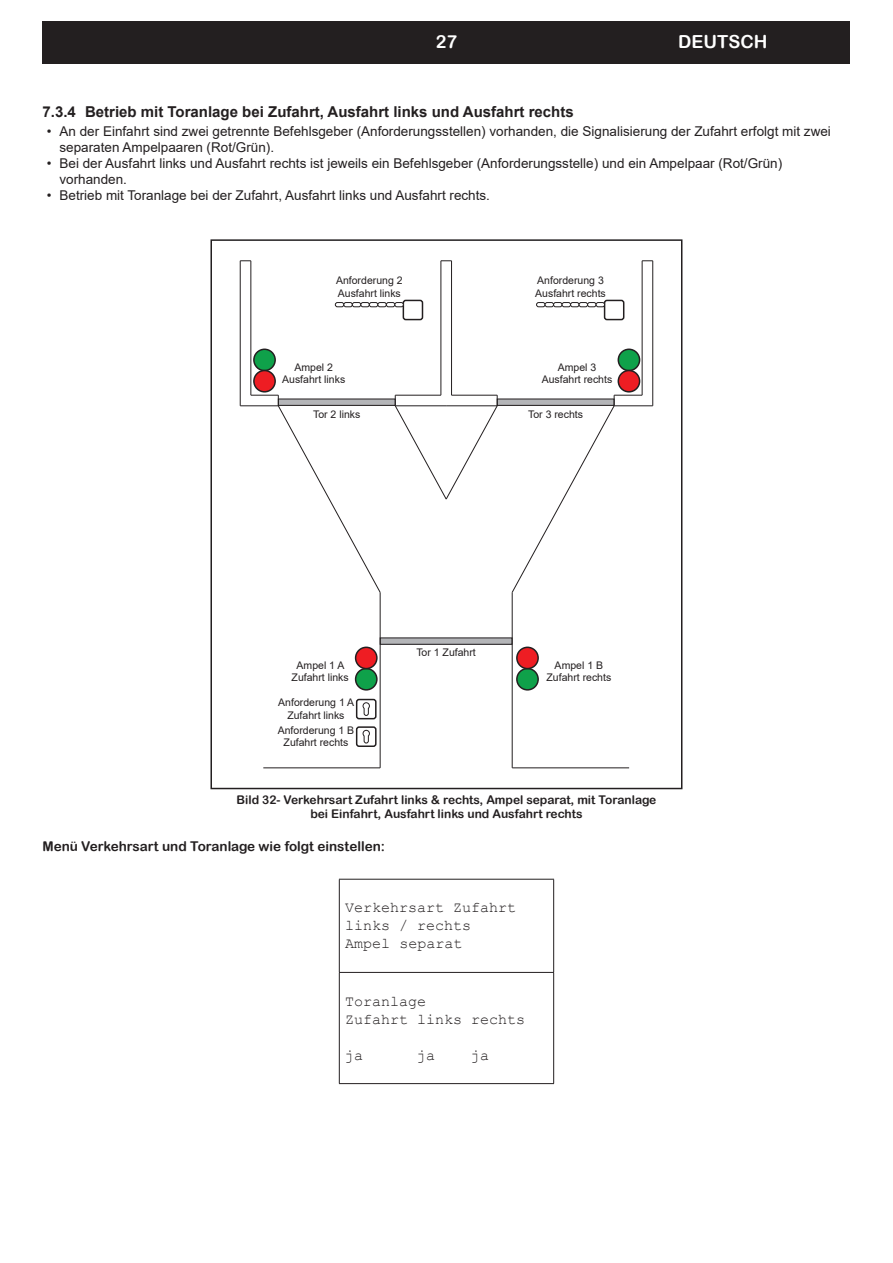
<style>
.page{position:relative;width:893px;height:1263px;background:#fff}
.page>*{position:absolute;margin:0;border:0;box-sizing:border-box;transform-origin:0 0}
.t1{font:18px "Arial Rounded MT Bold";color:#fff}
.t2{font:15px/18px "Courier New";color:#231f20}
.t3{font:700 15px "Arial";color:#231f20}
.t4{font:13.5px/16.2px "Arial";color:#231f20}
.t5{font:13.5px "Arial Rounded MT Bold";color:#231f20}
.t6{font:12px/14.4px "Arial Rounded MT Bold";color:#231f20;text-align:center}
.t7{font:10.5px/12.6px "Arial";color:#231f20;text-align:center}
</style>
<div class="page">
<div style="left:43px;top:21px;width:807px;height:43px;background:#231f20"></div>
<div style="left:278px;top:399px;width:117px;height:6px;background:#b4b5b8"></div>
<div style="left:278px;top:399px;width:118px;height:7px;border:1px solid #231f20"></div>
<div style="left:497px;top:399px;width:117px;height:6px;background:#b4b5b8"></div>
<div style="left:497px;top:399px;width:117px;height:7px;border:1px solid #231f20"></div>
<div style="left:380px;top:638px;width:132px;height:6px;background:#b4b5b8"></div>
<div style="left:380px;top:637px;width:132px;height:8px;border:1px solid #231f20"></div>
<hr style="left:380px;top:592px;width:1px;height:176px;background:#231f20">
<hr style="left:512px;top:592px;width:1px;height:176px;background:#231f20">
<hr style="left:240px;top:405px;width:38px;height:1px;background:#231f20">
<hr style="left:614px;top:405px;width:39px;height:1px;background:#231f20">
<hr style="left:240px;top:261px;width:1px;height:145px;background:#231f20">
<hr style="left:652px;top:261px;width:1px;height:145px;background:#231f20">
<hr style="left:263px;top:767px;width:117px;height:1px;background:#231f20">
<hr style="left:512px;top:767px;width:117px;height:1px;background:#231f20">
<div style="left:254px;top:349px;width:21px;height:22px;background:#0fa14a;border-radius:50%"></div>
<div style="left:253px;top:348px;width:23px;height:23px;border:2px solid #231f20;border-radius:50%"></div>
<div style="left:254px;top:371px;width:21px;height:21px;background:#ee1d23;border-radius:50%"></div>
<div style="left:253px;top:370px;width:23px;height:23px;border:2px solid #231f20;border-radius:50%"></div>
<div style="left:356px;top:669px;width:21px;height:21px;background:#0fa14a;border-radius:50%"></div>
<div style="left:355px;top:668px;width:23px;height:23px;border:2px solid #231f20;border-radius:50%"></div>
<div style="left:356px;top:647px;width:21px;height:22px;background:#ee1d23;border-radius:50%"></div>
<div style="left:355px;top:646px;width:23px;height:23px;border:2px solid #231f20;border-radius:50%"></div>
<div style="left:517px;top:669px;width:21px;height:21px;background:#0fa14a;border-radius:50%"></div>
<div style="left:516px;top:668px;width:23px;height:23px;border:2px solid #231f20;border-radius:50%"></div>
<div style="left:517px;top:647px;width:21px;height:22px;background:#ee1d23;border-radius:50%"></div>
<div style="left:516px;top:646px;width:23px;height:23px;border:2px solid #231f20;border-radius:50%"></div>
<div style="left:618px;top:349px;width:22px;height:22px;background:#0fa14a;border-radius:50%"></div>
<div style="left:618px;top:348px;width:22px;height:23px;border:2px solid #231f20;border-radius:50%"></div>
<div style="left:618px;top:371px;width:22px;height:21px;background:#ee1d23;border-radius:50%"></div>
<div style="left:618px;top:370px;width:22px;height:23px;border:2px solid #231f20;border-radius:50%"></div>
<div style="left:356px;top:699px;width:21px;height:20px;border:2px solid #231f20;border-radius:2px"></div>
<svg style="left:362px;top:702px;width:8px;height:14px"></svg>
<svg style="left:394px;top:395px;width:104px;height:105px"></svg>
<svg style="left:251px;top:395px;width:130px;height:198px"></svg>
<hr style="left:250px;top:261px;width:1px;height:134px;background:#231f20">
<hr style="left:642px;top:261px;width:1px;height:134px;background:#231f20">
<svg style="left:511px;top:395px;width:131px;height:198px"></svg>
<hr style="left:395px;top:395px;width:46px;height:1px;background:#231f20">
<hr style="left:440px;top:261px;width:1px;height:134px;background:#231f20">
<hr style="left:452px;top:395px;width:45px;height:1px;background:#231f20">
<hr style="left:451px;top:261px;width:1px;height:134px;background:#231f20">
<div style="left:403px;top:300px;width:20px;height:20px;border:2px solid #231f20;border-radius:2px"></div>
<div style="left:335px;top:302px;width:9px;height:5px;border:1px solid #231f20;border-radius:2px"></div>
<div style="left:343px;top:302px;width:10px;height:5px;border:1px solid #231f20;border-radius:2px"></div>
<div style="left:352px;top:302px;width:9px;height:5px;border:1px solid #231f20;border-radius:2px"></div>
<div style="left:360px;top:302px;width:10px;height:5px;border:1px solid #231f20;border-radius:2px"></div>
<div style="left:369px;top:302px;width:9px;height:5px;border:1px solid #231f20;border-radius:2px"></div>
<div style="left:377px;top:302px;width:10px;height:5px;border:1px solid #231f20;border-radius:2px"></div>
<div style="left:386px;top:302px;width:9px;height:5px;border:1px solid #231f20;border-radius:2px"></div>
<svg style="left:335px;top:303px;width:60px;height:4px"></svg>
<div style="left:394px;top:302px;width:10px;height:5px;border:1px solid #231f20;border-radius:2px"></div>
<div style="left:604px;top:300px;width:20px;height:20px;border:2px solid #231f20;border-radius:2px"></div>
<div style="left:536px;top:302px;width:9px;height:5px;border:1px solid #231f20;border-radius:2px"></div>
<div style="left:545px;top:302px;width:9px;height:5px;border:1px solid #231f20;border-radius:2px"></div>
<div style="left:553px;top:302px;width:9px;height:5px;border:1px solid #231f20;border-radius:2px"></div>
<div style="left:562px;top:302px;width:9px;height:5px;border:1px solid #231f20;border-radius:2px"></div>
<div style="left:570px;top:302px;width:9px;height:5px;border:1px solid #231f20;border-radius:2px"></div>
<div style="left:579px;top:302px;width:9px;height:5px;border:1px solid #231f20;border-radius:2px"></div>
<div style="left:587px;top:302px;width:9px;height:5px;border:1px solid #231f20;border-radius:2px"></div>
<svg style="left:536px;top:303px;width:69px;height:4px"></svg>
<div style="left:596px;top:302px;width:9px;height:5px;border:1px solid #231f20;border-radius:2px"></div>
<div style="left:356px;top:726px;width:21px;height:21px;border:2px solid #231f20;border-radius:2px"></div>
<svg style="left:362px;top:729px;width:8px;height:15px"></svg>
<div style="left:210px;top:239px;width:472px;height:550px;border:2px solid #231f20"></div>
<hr style="left:339px;top:879px;width:215px;height:1px;background:#231f20">
<hr style="left:339px;top:879px;width:1px;height:93px;background:#231f20">
<hr style="left:553px;top:879px;width:1px;height:93px;background:#231f20">
<hr style="left:339px;top:973px;width:1px;height:110px;background:#231f20">
<hr style="left:553px;top:973px;width:1px;height:110px;background:#231f20">
<hr style="left:339px;top:1083px;width:215px;height:1px;background:#231f20">
<hr style="left:339px;top:972px;width:215px;height:1px;background:#231f20">
<h1 class="t1" style="left:436px;top:31px;width:23px">27</h1>
<h1 class="t1" style="left:678px;top:31px;width:91px">DEUTSCH</h1>
<p class="t3" style="left:43px;top:101px;width:533px">7.3.4 Betrieb mit Toranlage bei Zufahrt, Ausfahrt links und Ausfahrt rechts</p>
<p class="t4" style="left:60px;top:123px;width:773px;text-indent:-13px">• An der Einfahrt sind zwei getrennte Befehlsgeber (Anforderungsstellen) vorhanden, die Signalisierung der Zufahrt erfolgt mit zwei separaten Ampelpaaren (Rot/Grün).</p>
<p class="t4" style="left:60px;top:155px;width:724px;text-indent:-13px">• Bei der Ausfahrt links und Ausfahrt rechts ist jeweils ein Befehlsgeber (Anforderungsstelle) und ein Ampelpaar (Rot/Grün) vorhanden.</p>
<p class="t4" style="left:47px;top:187px;width:445px">• Betrieb mit Toranlage bei der Zufahrt, Ausfahrt links und Ausfahrt rechts.</p>
<p class="t7" style="left:336px;top:274px;width:68px;text-align:left">Anforderung 2<br>Ausfahrt links</p>
<p class="t7" style="left:535px;top:274px;width:72px;text-align:left">Anforderung 3<br>Ausfahrt rechts</p>
<p class="t7" style="left:282px;top:360px;width:65px">Ampel 2<br>Ausfahrt links</p>
<p class="t7" style="left:542px;top:360px;width:72px">Ampel 3<br>Ausfahrt rechts</p>
<p class="t7" style="left:313px;top:408px;width:49px">Tor 2 links</p>
<p class="t7" style="left:528px;top:408px;width:56px">Tor 3 rechts</p>
<p class="t7" style="left:292px;top:658px;width:59px">Ampel 1 A<br>Zufahrt links</p>
<p class="t7" style="left:278px;top:696px;width:77px">Anforderung 1 A<br>Zufahrt links</p>
<p class="t7" style="left:278px;top:723px;width:78px">Anforderung 1 B<br>Zufahrt rechts</p>
<p class="t7" style="left:416px;top:646px;width:61px">Tor 1 Zufahrt</p>
<p class="t7" style="left:546px;top:658px;width:66px">Ampel 1 B<br>Zufahrt rechts</p>
<p class="t6" style="left:237px;top:792px;width:421px">Bild 32- Verkehrsart Zufahrt links &amp; rechts, Ampel separat, mit Toranlage bei Einfahrt, Ausfahrt links und Ausfahrt rechts</p>
<p class="t5" style="left:43px;top:838px;width:344px">Menü Verkehrsart und Toranlage wie folgt einstellen:</p>
<p class="t2" style="left:345px;top:898px;width:173px">Verkehrsart Zufahrt links / rechts<br>Ampel separat</p>
<p class="t2" style="left:345px;top:991px;width:182px">Toranlage<br>Zufahrt links rechts</p>
<p class="t2" style="left:345px;top:1045px;width:19px">ja</p>
<p class="t2" style="left:417px;top:1045px;width:19px">ja</p>
<p class="t2" style="left:471px;top:1045px;width:19px">ja</p>
</div>
